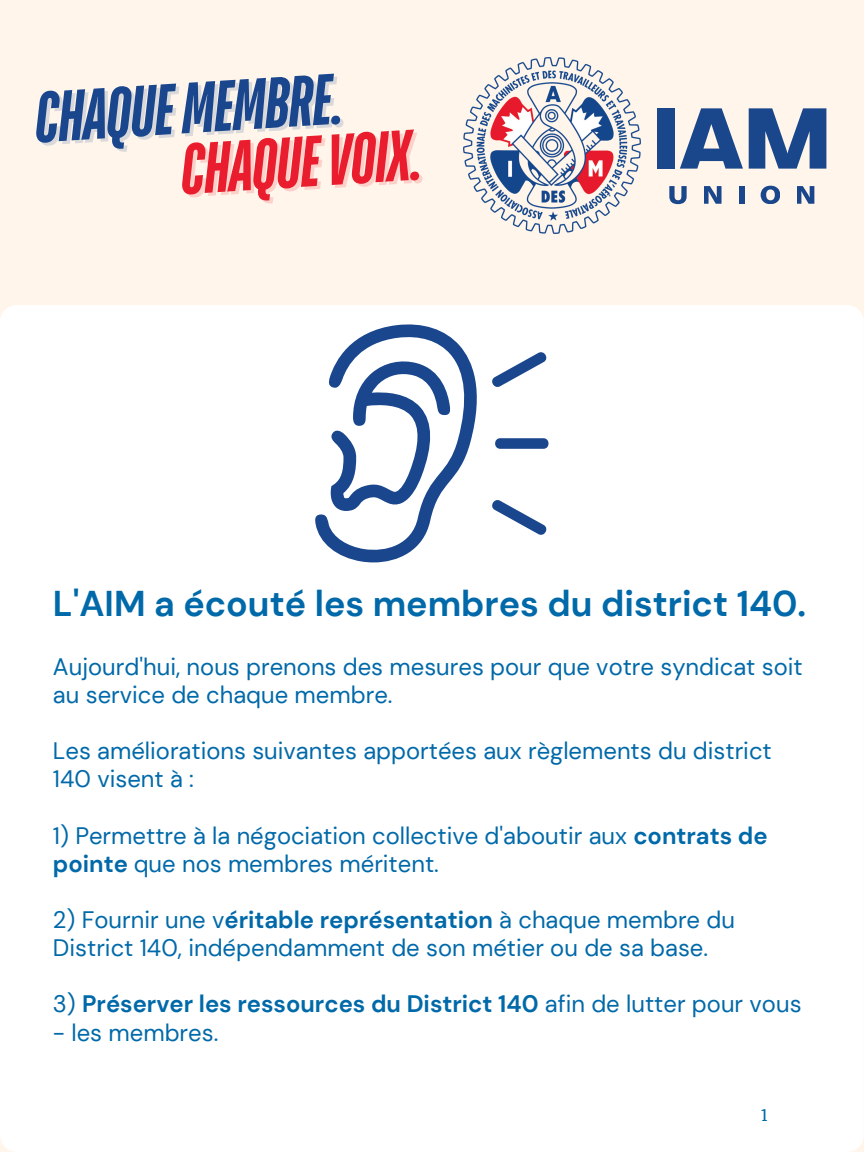
<style>
.page{position:relative;width:864px;height:1152px;background:#fff5ea}
.page>*{position:absolute;margin:0;border:0;box-sizing:border-box;transform-origin:0 0}
.t1{font:italic 700 71.7px "TT Bluescreens";color:#19468d}
.t2{font:italic 700 71.7px "TT Bluescreens";color:#e91d2d}
.t3{font:700 35.85px "DM Sans";color:#0069a9}
.t4{font:23.85px/28.2px "DM Sans";color:#0069a9}
.t5{font:700 23.85px "DM Sans";color:#0069a9}
.t6{font:18px "Noticia Text";color:#0069a9}
.s1{font-weight:700}
.s2{font-weight:400}
</style>
<div class="page">
<div style="left:0;top:305px;width:863px;height:847px;background:#fff"></div>
<svg style="left:669px;top:196px;width:18px;height:8px"></svg>
<svg style="left:704px;top:186px;width:18px;height:18px"></svg>
<div style="left:739px;top:186px;width:5px;height:18px;background:#1a468c"></div>
<svg style="left:761px;top:186px;width:19px;height:18px"></svg>
<div style="left:657px;top:108px;width:17px;height:61px;background:#1a468c"></div>
<svg style="left:680px;top:108px;width:63px;height:61px"></svg>
<svg style="left:749px;top:108px;width:77px;height:61px"></svg>
<svg style="left:797px;top:186px;width:17px;height:18px"></svg>
<svg style="left:314px;top:322px;width:171px;height:240px;background:#cad5e5"></svg>
<svg style="left:329px;top:359px;width:122px;height:152px;background:#adbdd6"></svg>
<svg style="left:489px;top:350px;width:61px;height:40px;background:#c5d0e2"></svg>
<svg style="left:489px;top:497px;width:61px;height:40px;background:#c5d0e2"></svg>
<svg style="left:493px;top:438px;width:57px;height:11px"></svg>
<img style="left:464px;top:57px;width:176px;height:177px">
<p class="t1" style="left:29px;top:85px;width:311px;rotate:-4deg">CHAQUEMEMBRE.</p>
<p class="t2" style="left:174px;top:137px;width:244px;rotate:-4deg">CHAQUEVOIX.</p>
<h1 class="t3" style="left:53px;top:581px;width:755px">L'AIM a écouté les membres du district 140.</h1>
<p class="t4" style="left:53px;top:653px;width:751px">Aujourd'hui, nous prenons des mesures pour que votre syndicat soit au service de chaque membre.</p>
<p class="t4" style="left:53px;top:737px;width:720px">Les améliorations suivantes apportées aux règlements du district<br>140 visent à :</p>
<h2 class="t4" style="left:53px;top:821px;width:716px">1) Permettre à la négociation collective d'aboutir aux <span class="s1">contrats de pointe</span> que nos membres méritent.</h2>
<p class="t4" style="left:53px;top:906px;width:684px">2) Fournir une v<span class="s1">éritable représentation</span> à chaque membre du<br>District 140, indépendamment de son métier ou de sa base.</p>
<p class="t5" style="left:53px;top:989px;width:750px"><span class="s2">3)</span> Préserver les ressources du District 140 <span class="s2">afin de lutter pour vous</span></p>
<p class="t4" style="left:53px;top:1018px;width:167px">- les membres.</p>
<p class="t6" style="left:761px;top:1102px;width:8px">1</p>
</div>
